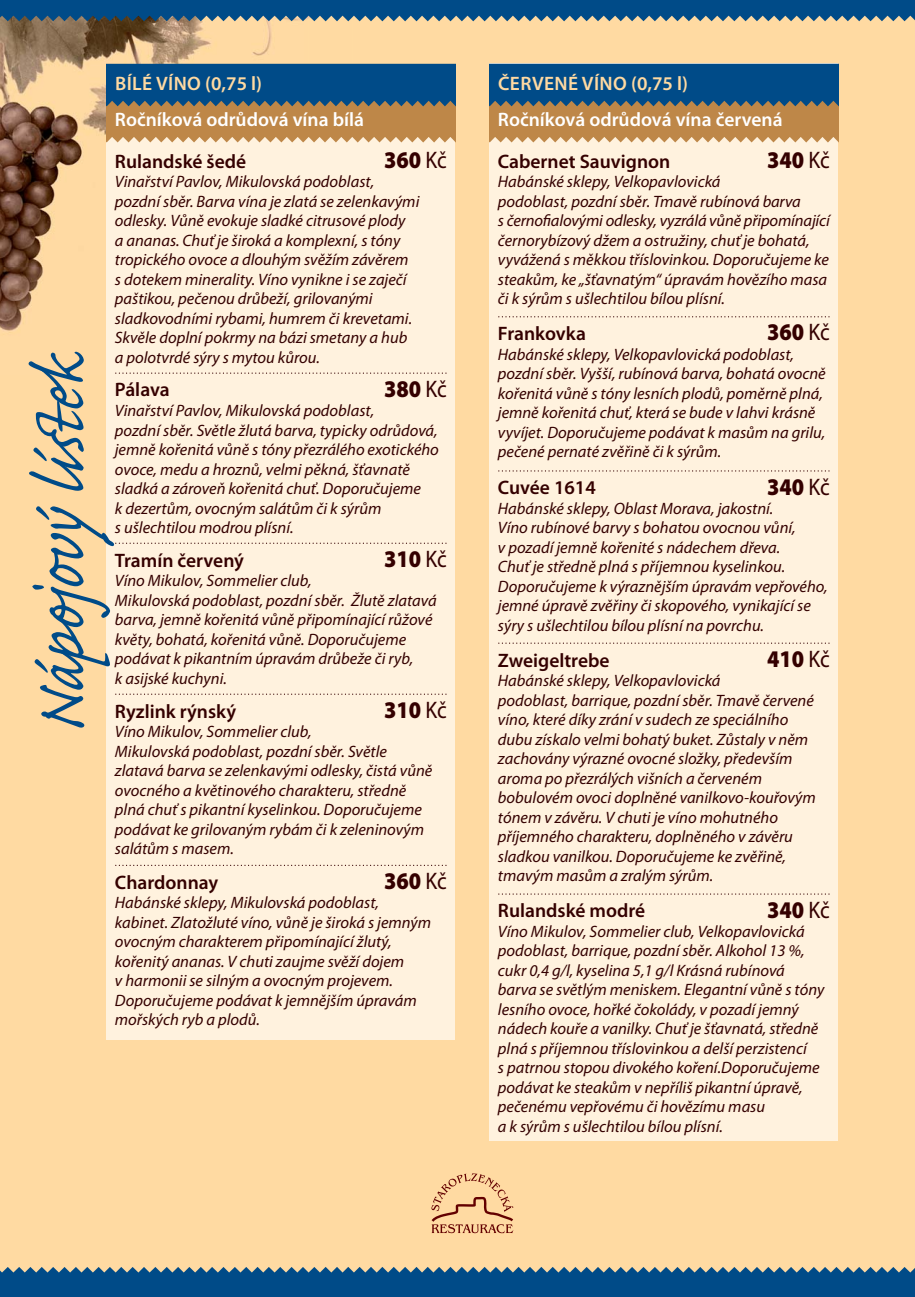
<style>
.page{position:relative;width:915px;height:1297px;background:#fff}
.page>*{position:absolute;margin:0;border:0;box-sizing:border-box;transform-origin:0 0}
.t1{font:90px "Caflisch Script Pro";color:#004b88;scale:.9 1}
.t2{font:900 24px "Myriad Pro";color:#340000;scale:.9 1}
.t3{font:600 19.5px "Myriad Pro";color:#340000}
.t4{font:600 19.5px "Myriad Pro";color:#fff}
.t5{font:600 19.5px "Myriad Pro";letter-spacing:.02em;color:#ffdaa2}
.t6{font:italic 16.5px/19.5px "Myriad Pro";color:#340000}
.s1{font-weight:400}
</style>
<div class="page">
<div style="left:0;top:0;width:914px;height:1297px;background:#ffdaa2"></div>
<img style="left:0;top:21px;width:355px;height:310px">
<svg style="left:0;top:0;width:914px;height:21px"></svg>
<svg style="left:0;top:1267px;width:914px;height:30px"></svg>
<div style="left:106px;top:64px;width:349px;height:975px;background:#fff2de"></div>
<div style="left:489px;top:64px;width:349px;height:1077px;background:#fff2de"></div>
<svg style="left:115px;top:373px;width:331px;height:1px"></svg>
<svg style="left:115px;top:543px;width:331px;height:1px"></svg>
<svg style="left:115px;top:694px;width:331px;height:1px"></svg>
<svg style="left:115px;top:865px;width:331px;height:1px"></svg>
<svg style="left:498px;top:316px;width:331px;height:1px"></svg>
<svg style="left:498px;top:470px;width:331px;height:2px"></svg>
<svg style="left:498px;top:643px;width:331px;height:1px"></svg>
<svg style="left:498px;top:893px;width:331px;height:2px"></svg>
<svg style="left:106px;top:64px;width:349px;height:78px"></svg>
<svg style="left:489px;top:64px;width:349px;height:78px"></svg>
<svg style="left:431px;top:1173px;width:82px;height:60px"></svg>
<p class="t5" style="left:115px;top:76px;width:148px">BÍLÉ VÍNO (0,75 l)</p>
<p class="t5" style="left:498px;top:76px;width:191px">ČERVENÉ VÍNO (0,75 l)</p>
<p class="t4" style="left:115px;top:112px;width:250px">Ročníková odrůdová vína bílá</p>
<p class="t4" style="left:497px;top:112px;width:286px">Ročníková odrůdová vína červená</p>
<h2 class="t2" style="left:384px;top:151px;width:71px">360 <span class="s1">Kč</span></h2>
<p class="t3" style="left:115px;top:154px;width:133px">Rulandské šedé</p>
<p class="t6" style="left:115px;top:174px;width:306px">Vinařství Pavlov, Mikulovská podoblast, pozdní sběr. Barva vína je zlatá se zelenkavými odlesky. Vůně evokuje sladké citrusové plody<br>a ananas. Chuť je široká a komplexní, s tóny tropického ovoce a dlouhým svěžím závěrem<br>s dotekem minerality. Víno vynikne i se zaječí paštikou, pečenou drůbeží, grilovanými sladkovodními rybami, humrem či krevetami.<br>Skvěle doplní pokrmy na bázi smetany a hub a polotvrdé sýry s mytou kůrou.</p>
<p class="t3" style="left:115px;top:383px;width:56px">Pálava</p>
<p class="t6" style="left:115px;top:402px;width:325px">Vinařství Pavlov, Mikulovská podoblast,<br>pozdní sběr. Světle žlutá barva, typicky odrůdová, jemně kořenitá vůně s tóny přezrálého exotického ovoce, medu a hroznů, velmi pěkná, šťavnatě sladká a zároveň kořenitá chuť. Doporučujeme<br>k dezertům, ovocným salátům či k sýrům<br>s ušlechtilou modrou plísní.</p>
<p class="t3" style="left:115px;top:553px;width:130px">Tramín červený</p>
<p class="t6" style="left:115px;top:572px;width:323px">Víno Mikulov, Sommelier club,<br>Mikulovská podoblast, pozdní sběr. Žlutě zlatavá barva, jemně kořenitá vůně připomínající růžové květy, bohatá, kořenitá vůně. Doporučujeme podávat k pikantním úpravám drůbeže či ryb,<br>k asijské kuchyni.</p>
<p class="t3" style="left:115px;top:704px;width:123px">Ryzlink rýnský</p>
<p class="t6" style="left:115px;top:723px;width:319px">Víno Mikulov, Sommelier club,<br>Mikulovská podoblast, pozdní sběr. Světle zlatavá barva se zelenkavými odlesky, čistá vůně ovocného a květinového charakteru, středně plná chuť s pikantní kyselinkou. Doporučujeme podávat ke grilovaným rybám či k zeleninovým salátům s masem.</p>
<p class="t3" style="left:115px;top:875px;width:105px">Chardonnay</p>
<p class="t6" style="left:115px;top:895px;width:318px">Habánské sklepy, Mikulovská podoblast, kabinet. Zlatožluté víno, vůně je široká s jemným ovocným charakterem připomínající žlutý, kořenitý ananas. V chuti zaujme svěží dojem<br>v harmonii se silným a ovocným projevem.<br>Doporučujeme podávat k jemnějším úpravám mořských ryb a plodů.</p>
<h1 class="t1" style="left:-1px;top:733px;width:422px;rotate:-90deg">Nápojovýl ístek</h1>
<h2 class="t2" style="left:384px;top:380px;width:71px">380 <span class="s1">Kč</span></h2>
<h2 class="t2" style="left:384px;top:550px;width:71px">310 <span class="s1">Kč</span></h2>
<h2 class="t2" style="left:384px;top:701px;width:71px">310 <span class="s1">Kč</span></h2>
<h2 class="t2" style="left:384px;top:872px;width:71px">360 <span class="s1">Kč</span></h2>
<h2 class="t2" style="left:766px;top:151px;width:71px">340 <span class="s1">Kč</span></h2>
<p class="t3" style="left:497px;top:154px;width:174px">Cabernet Sauvignon</p>
<p class="t6" style="left:497px;top:174px;width:333px">Habánské sklepy, Velkopavlovická<br>podoblast, pozdní sběr. Tmavě rubínová barva<br>s černofialovými odlesky, vyzrálá vůně připomínající černorybízový džem a ostružiny, chuť je bohatá, vyvážená s měkkou tříslovinkou. Doporučujeme ke steakům, ke „šťavnatým“ úpravám hovězího masa či k sýrům s ušlechtilou bílou plísní.</p>
<p class="t3" style="left:497px;top:326px;width:89px">Frankovka</p>
<p class="t6" style="left:497px;top:346px;width:329px">Habánské sklepy, Velkopavlovická podoblast, pozdní sběr. Vyšší, rubínová barva, bohatá ovocně kořenitá vůně s tóny lesních plodů, poměrně plná, jemně kořenitá chuť, která se bude v lahvi krásně vyvíjet. Doporučujeme podávat k masům na grilu, pečené pernaté zvěřině či k sýrům.</p>
<p class="t3" style="left:497px;top:480px;width:99px">Cuvée 1614</p>
<p class="t6" style="left:497px;top:500px;width:331px">Habánské sklepy, Oblast Morava, jakostní.<br>Víno rubínové barvy s bohatou ovocnou vůní,<br>v pozadí jemně kořenité s nádechem dřeva.<br>Chuť je středně plná s příjemnou kyselinkou.<br>Doporučujeme k výraznějším úpravám vepřového, jemné úpravě zvěřiny či skopového, vynikající se sýry s ušlechtilou bílou plísní na povrchu.</p>
<p class="t3" style="left:497px;top:653px;width:113px">Zweigeltrebe</p>
<p class="t6" style="left:497px;top:672px;width:319px">Habánské sklepy, Velkopavlovická<br>podoblast, barrique, pozdní sběr. Tmavě červené víno, které díky zrání v sudech ze speciálního dubu získalo velmi bohatý buket. Zůstaly v něm zachovány výrazné ovocné složky, především aroma po přezrálých višních a červeném bobulovém ovoci doplněné vanilkovo-kouřovým tónem v závěru. V chuti je víno mohutného příjemného charakteru, doplněného v závěru sladkou vanilkou. Doporučujeme ke zvěřině, tmavým masům a zralým sýrům.</p>
<p class="t3" style="left:497px;top:903px;width:149px">Rulandské modré</p>
<p class="t6" style="left:497px;top:923px;width:328px">Víno Mikulov, Sommelier club, Velkopavlovická podoblast, barrique, pozdní sběr. Alkohol 13 %, cukr 0,4 g/l, kyselina 5,1 g/l Krásná rubínová barva se světlým meniskem. Elegantní vůně s tóny lesního ovoce, hořké čokolády, v pozadí jemný nádech kouře a vanilky. Chuť je šťavnatá, středně plná s příjemnou tříslovinkou a delší perzistencí<br>s patrnou stopou divokého koření.Doporučujeme podávat ke steakům v nepříliš pikantní úpravě, pečenému vepřovému či hovězímu masu<br>a k sýrům s ušlechtilou bílou plísní.</p>
<h2 class="t2" style="left:766px;top:323px;width:71px">360 <span class="s1">Kč</span></h2>
<h2 class="t2" style="left:766px;top:477px;width:71px">340 <span class="s1">Kč</span></h2>
<h2 class="t2" style="left:766px;top:650px;width:71px">410 <span class="s1">Kč</span></h2>
<h2 class="t2" style="left:766px;top:901px;width:71px">340 <span class="s1">Kč</span></h2>
</div>
